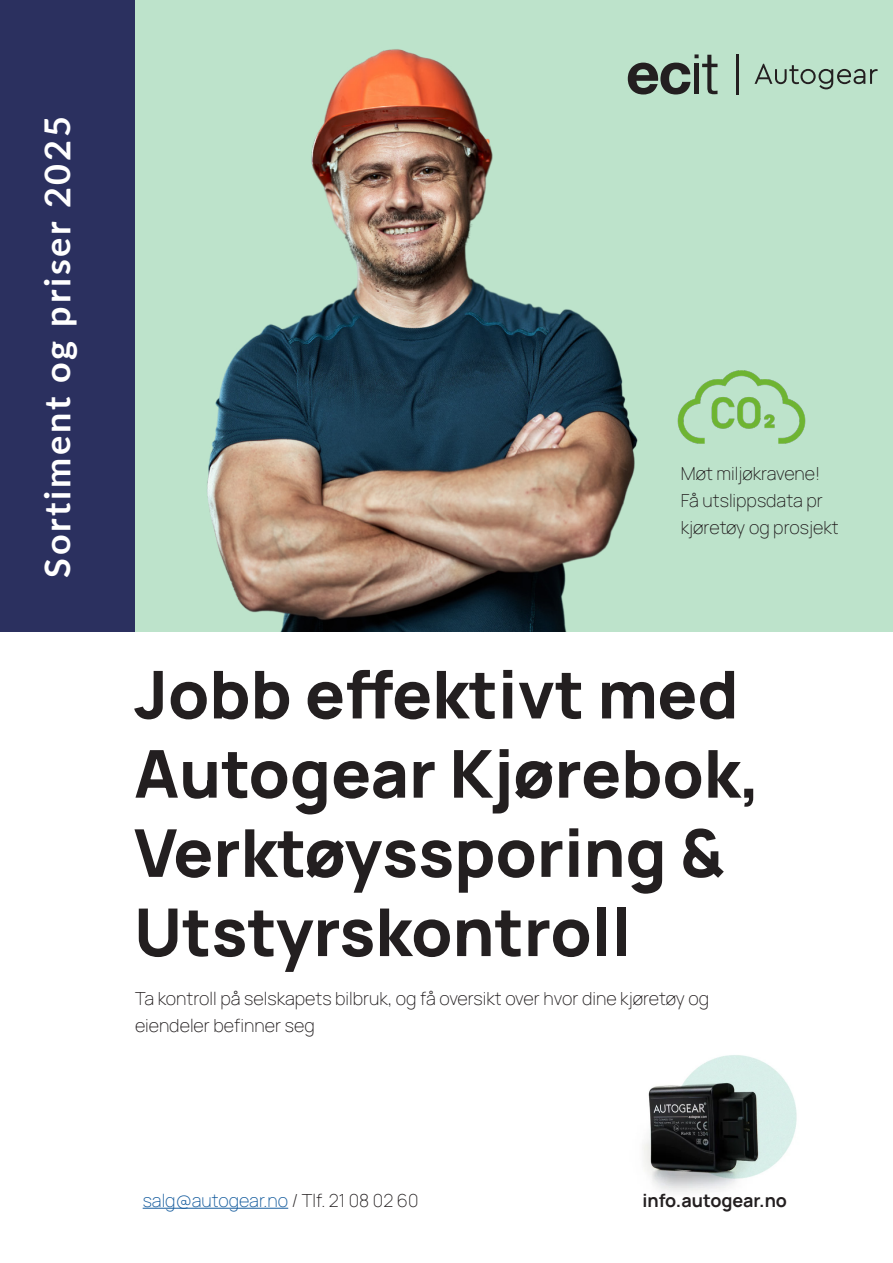
<style>
.page{position:relative;width:893px;height:1263px;background:#fff}
.page>*{position:absolute;margin:0;border:0;box-sizing:border-box;transform-origin:0 0}
._80_Black_LEft{font:800 66px/79.2px "Manrope";color:#231f20}
._24_Bold_Left{font:700 36px "Lato";letter-spacing:.075em;color:#fff}
._12_Light_Left{font:200 18px/27px "Manrope";color:#231f20}
._12_Light_Left-2{font:200 18px "Manrope";color:#175d9e}
.t1{font:700 18px "Manrope";color:#231f20}
.s1{color:#231f20}
</style>
<div class="page">
<img style="left:642px;top:1055px;width:155px;height:138px">
<div style="left:134px;top:0;width:759px;height:632px;background:#bde3cb"></div>
<img style="left:207px;top:49px;width:440px;height:583px">
<div style="left:0;top:0;width:134px;height:632px;background:#2b305f"></div>
<svg style="left:628px;top:54px;width:89px;height:40px"></svg>
<hr style="left:736px;top:54px;width:3px;height:40px;background:#231f20">
<svg style="left:754px;top:64px;width:123px;height:25px"></svg>
<hr style="left:143px;top:1208px;width:145px;height:1px;background:#175d9e">
<img style="left:677px;top:370px;width:129px;height:74px">
<p class="_24_Bold_Left" style="left:31px;top:578px;width:463px;rotate:-90deg">Sortiment og priser 2025</p>
<p class="_12_Light_Left" style="left:681px;top:459px;width:144px">Møt miljøkravene!<br>Få utslippsdata pr</p>
<p class="_12_Light_Left" style="left:681px;top:513px;width:159px">kjøretøy og prosjekt</p>
<p class="_80_Black_LEft" style="left:134px;top:649px;width:628px">Jobb effektivt med<br>Autogear Kjørebok,<br>Verktøyssporing &amp;<br>Utstyrskontroll</p>
<p class="_12_Light_Left" style="left:135px;top:984px;width:576px">Ta kontroll på selskapets bilbruk, og få oversikt over hvor dine kjøretøy og eiendeler befinner seg</p>
<p class="_12_Light_Left-2" style="left:143px;top:1188px;width:277px">salg@autogear.no <span class="s1">/ Tlf. 21 08 02 60</span></p>
<p class="t1" style="left:642px;top:1186px;width:146px">info.autogear.no</p>
</div>
